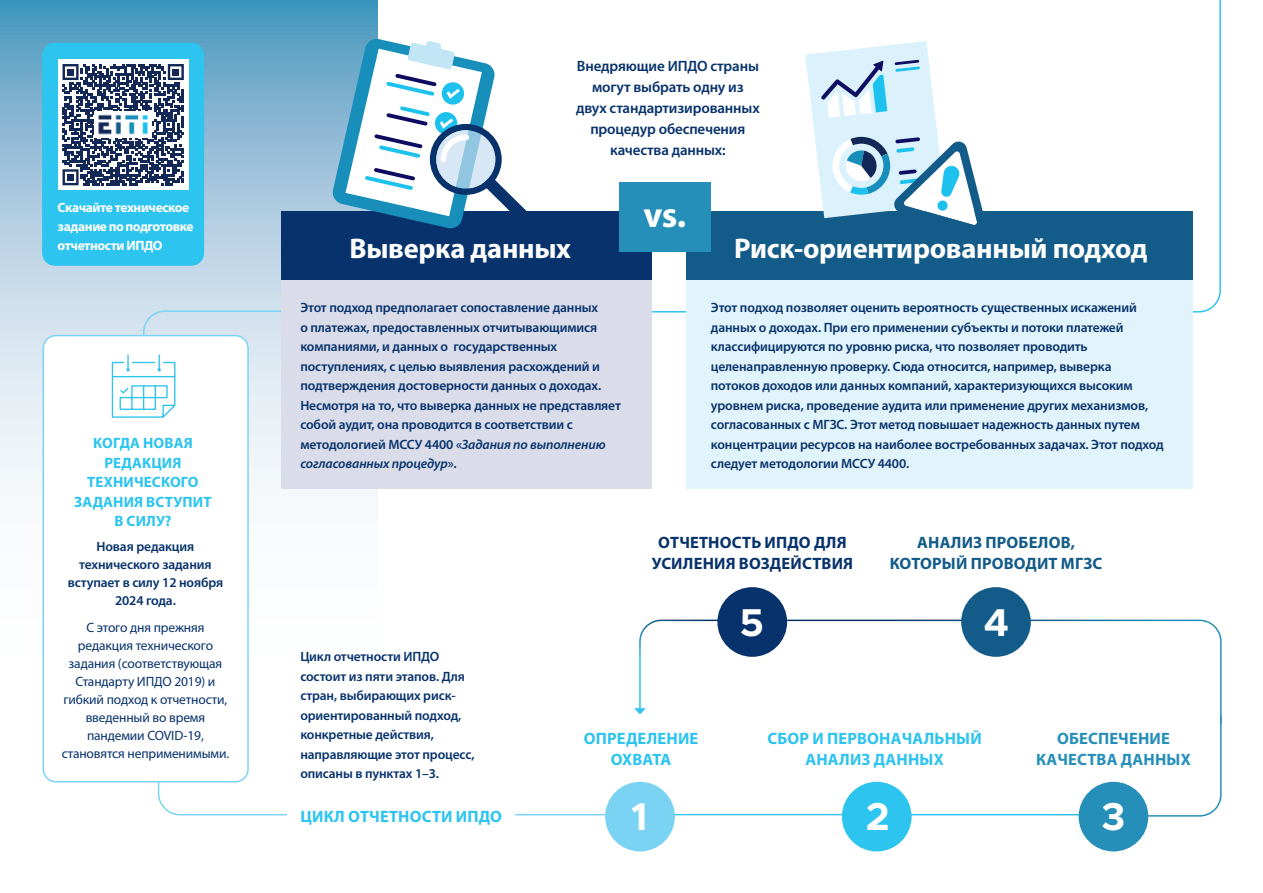
<style>
.page{position:relative;width:1263px;height:893px;background:#fff}
.page>*{position:absolute;margin:0;border:0;box-sizing:border-box;transform-origin:0 0}
.t1{font:700 39px "Metropolis";color:#fff}
.t2{font:700 36px "Myriad Pro";color:#fff}
.t3{font:700 28.5px "Myriad Pro";letter-spacing:-.01em;color:#fff}
.Body_text{font:700 16.5px/21px "Myriad Pro";letter-spacing:.01em;color:#2dc4ef;text-align:center}
.Body_text-2{font:700 16.5px/21px "Myriad Pro";letter-spacing:.01em;color:#07326c;text-align:center}
.Body_text-3{font:700 16.5px/21px "Myriad Pro";letter-spacing:.01em;color:#135b89;text-align:center}
.Body_text-4{font:700 16.5px/21px "Myriad Pro";letter-spacing:.01em;color:#268fb9;text-align:center}
.Body_text-5{font:600 15px/21px "Myriad Pro";letter-spacing:-.01em;color:#07326c;text-align:center}
.Body_text-6{font:700 15px/19.5px "Myriad Pro";letter-spacing:.01em;color:#2dc4ef;text-align:center}
.Body_text-7{font:600 13.5px/19.5px "Myriad Pro";letter-spacing:-.01em;color:#07326c}
.Body_text-8{font:13.5px/18px "Myriad Pro";letter-spacing:-.01em;color:#07326c;text-align:center}
.Body_text-9{font:700 13.5px/19.2px "Myriad Pro";letter-spacing:-.03em;color:#fff}
.s1{font-style:italic}
</style>
<div class="page">
<svg style="left:0;top:0;width:377px;height:783px"></svg>
<div style="left:686px;top:211px;width:507px;height:70px;background:#135b89"></div>
<div style="left:686px;top:281px;width:507px;height:208px;background:#e2f4fb"></div>
<div style="left:281px;top:211px;width:371px;height:70px;background:#07326c"></div>
<div style="left:281px;top:281px;width:371px;height:208px;background:#dadde9"></div>
<div style="left:619px;top:182px;width:92px;height:70px;background:#268fb9"></div>
<svg style="left:805px;top:41px;width:178px;height:184px"></svg>
<div style="left:42px;top:43px;width:162px;height:223px;background:#2dc4ef;border-radius:13px"></div>
<div style="left:58px;top:59px;width:130px;height:131px;background:#fff"></div>
<svg style="left:63px;top:64px;width:121px;height:121px"></svg>
<div style="left:67px;top:69px;width:7px;height:6px;background:#132856"></div>
<div style="left:172px;top:69px;width:7px;height:6px;background:#132856"></div>
<div style="left:67px;top:174px;width:7px;height:7px;background:#132856"></div>
<img style="left:95px;top:112px;width:57px;height:26px">
<svg style="left:333px;top:38px;width:194px;height:191px"></svg>
<svg style="left:634px;top:619px;width:83px;height:95px"></svg>
<svg style="left:1005px;top:619px;width:217px;height:198px"></svg>
<svg style="left:157px;top:761px;width:463px;height:55px"></svg>
<div style="left:961px;top:587px;width:70px;height:70px;background:#135b89;border-radius:50%"></div>
<div style="left:717px;top:587px;width:70px;height:70px;background:#07326c;border-radius:50%"></div>
<hr style="left:846px;top:814px;width:280px;height:1px;background:#fff">
<div style="left:605px;top:782px;width:70px;height:69px;background:#7bd3f3;border-radius:50%"></div>
<div style="left:842px;top:782px;width:69px;height:69px;background:#2dc4ef;border-radius:50%"></div>
<div style="left:1078px;top:782px;width:70px;height:69px;background:#268fb9;border-radius:50%"></div>
<div style="left:43px;top:336px;width:205px;height:446px;background:#fff;border-radius:13px"></div>
<div style="left:43px;top:335px;width:206px;height:447px;border:2px solid #7bd3f3;border-radius:13px"></div>
<div style="left:287px;top:799px;width:228px;height:31px;background:#fff"></div>
<svg style="left:111px;top:310px;width:170px;height:108px"></svg>
<p class="Body_text-9" style="left:58px;top:197px;width:138px">Скачайте техническое задание по подготовке отчетности ИПДО</p>
<p class="Body_text-6" style="left:74px;top:433px;width:139px">КОГДА НОВАЯ<br>РЕДАКЦИЯ<br>ТЕХНИЧЕСКОГО<br>ЗАДАНИЯ ВСТУПИТ<br>В СИЛУ?</p>
<p class="Body_text-7" style="left:68px;top:538px;width:157px;line-height:18px;text-align:center">Новая редакция технического задания вступает в силу 12 ноября<br>2024 года.</p>
<p class="Body_text-8" style="left:62px;top:618px;width:169px">С этого дня прежняя редакция технического задания (соответствующая<br>Стандарту ИПДО 2019) и гибкий подход к отчетности, введенный во время пандемии COVID-19, становятся неприменимыми.</p>
<p class="Body_text-5" style="left:576px;top:56px;width:185px">Внедряющие ИПДО страны могут выбрать одну из двух стандартизированных процедур обеспечения качества данных:</p>
<p class="t2" style="left:644px;top:192px;width:44px">vs.</p>
<p class="t3" style="left:349px;top:230px;width:223px">Выверка данных</p>
<p class="t3" style="left:734px;top:230px;width:415px">Риск-ориентированный подход</p>
<p class="Body_text-7" style="left:300px;top:298px;width:322px">Этот подход предполагает сопоставление данных<br>о платежах, предоставленных отчитывающимися компаниями, и данных о государственных поступлениях, с целью выявления расхождений и подтверждения достоверности данных о доходах.<br>Несмотря на то, что выверка данных не представляет собой аудит, она проводится в соответствии с методологией МССУ 4400 «<span class="s1">Задания по выполнению согласованных процедур</span>».</p>
<p class="Body_text-7" style="left:711px;top:298px;width:454px">Этот подход позволяет оценить вероятность существенных искажений данных о доходах. При его применении субъекты и потоки платежей классифицируются по уровню риска, что позволяет проводить целенаправленную проверку. Сюда относится, например, выверка потоков доходов или данных компаний, характеризующихся высоким уровнем риска, проведение аудита или применение других механизмов, согласованных с МГЗС. Этот метод повышает надежность данных путем концентрации ресурсов на наиболее востребованных задачах. Этот подход следует методологии МССУ 4400.</p>
<p class="Body_text-2" style="left:652px;top:531px;width:203px">ОТЧЕТНОСТЬ ИПДО ДЛЯ<br>УСИЛЕНИЯ ВОЗДЕЙСТВИЯ</p>
<p class="Body_text-3" style="left:890px;top:531px;width:214px">АНАЛИЗ ПРОБЕЛОВ,<br>КОТОРЫЙ ПРОВОДИТ МГЗС</p>
<p class="Body_text-7" style="left:300px;top:647px;width:176px">Цикл отчетности ИПДО состоит из пяти этапов. Для стран, выбирающих риск&shy;ориентированный подход, конкретные действия, направляющие этот процесс, описаны в пунктах 1–3.</p>
<p class="Body_text" style="left:300px;top:805px;width:203px">ЦИКЛ ОТЧЕТНОСТИ ИПДО</p>
<p class="t1" style="left:740px;top:597px;width:26px">5</p>
<p class="t1" style="left:984px;top:597px;width:27px">4</p>
<p class="Body_text" style="left:584px;top:728px;width:116px">ОПРЕДЕЛЕНИЕ<br>ОХВАТА</p>
<p class="Body_text" style="left:767px;top:728px;width:216px">СБОР И ПЕРВОНАЧАЛЬНЫЙ<br>АНАЛИЗ ДАННЫХ</p>
<p class="Body_text-4" style="left:1036px;top:728px;width:156px">ОБЕСПЕЧЕНИЕ<br>КАЧЕСТВА ДАННЫХ</p>
<p class="t1" style="left:631px;top:792px;width:18px">1</p>
<p class="t1" style="left:866px;top:792px;width:25px">2</p>
<p class="t1" style="left:1102px;top:792px;width:25px">3</p>
</div>
